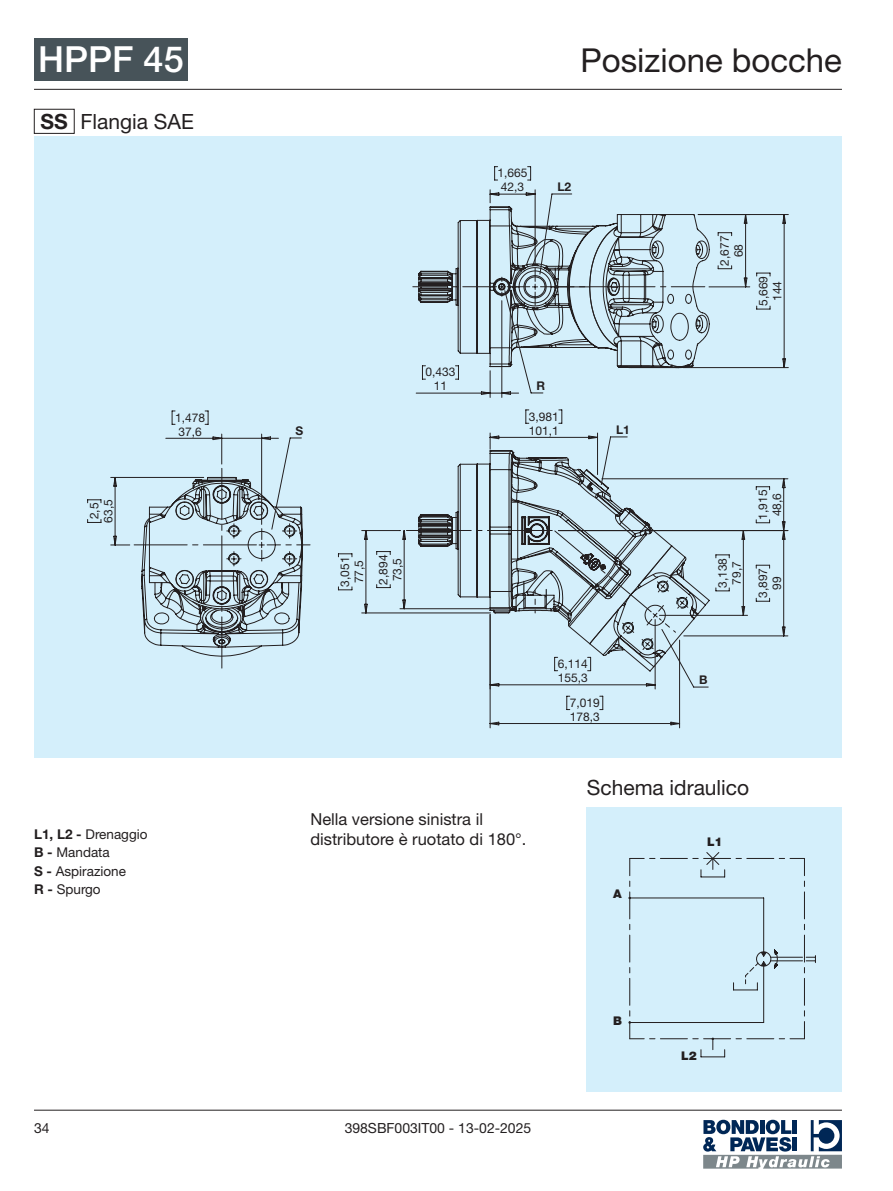
<style>
.page{position:relative;width:893px;height:1191px;background:#fff}
.page>*{position:absolute;margin:0;border:0;box-sizing:border-box;transform-origin:0 0}
.t1{font:500 36px "Helvetica Neue LT Std";color:#fff}
.t2{font:33px "Helvetica Neue LT Std";color:#231f20}
.t3{font:21px "Helvetica Neue LT Std";color:#231f20}
.t4{font:16.5px/19.8px "Helvetica Neue LT Std";color:#231f20}
.t5{font:13.95px "Helvetica Neue LT Std";color:#231f20}
.t6{font:13.5px/18.1px "Helvetica Neue LT Std";color:#231f20}
.t7{font:12px/14px "Helvetica Neue LT Std";color:#231f20}
.t8{font:700 12px "Helvetica Neue LT Std";color:#231f20}
.t9{font:900 12px "Helvetica Neue LT Std";color:#231f20}
.s1{font-weight:700}
</style>
<div class="page">
<hr style="left:34px;top:89px;width:808px;height:1px;background:#231f20">
<hr style="left:34px;top:1109px;width:808px;height:1px;background:#231f20">
<svg style="left:703px;top:1119px;width:139px;height:49px"></svg>
<div style="left:34px;top:38px;width:154px;height:43px;background:#475359"></div>
<div style="left:34px;top:109px;width:41px;height:25px;border:1px solid #231f20"></div>
<div style="left:34px;top:137px;width:808px;height:621px;background:#d4effb"></div>
<svg style="left:490px;top:409px;width:190px;height:319px"></svg>
<svg style="left:338px;top:530px;width:66px;height:84px"></svg>
<svg style="left:457px;top:450px;width:223px;height:28px"></svg>
<svg style="left:404px;top:478px;width:384px;height:211px"></svg>
<svg style="left:413px;top:166px;width:375px;height:232px"></svg>
<svg style="left:87px;top:410px;width:223px;height:258px"></svg>
<div style="left:587px;top:807px;width:255px;height:284px;background:#d4effb"></div>
<svg style="left:629px;top:852px;width:187px;height:205px"></svg>
<h1 class="t1" style="left:38px;top:38px;width:147px">HPPF 45</h1>
<h2 class="t2" style="left:580px;top:41px;width:263px">Posizione bocche</h2>
<h3 class="t3" style="left:41px;top:109px;width:155px"><span class="s1">SS</span> Flangia SAE</h3>
<p class="t7" style="left:87px;top:523px;width:25px;rotate:-90deg">2,5<br>63,5</p>
<p class="t7" style="left:175px;top:410px;width:31px">1,478<br>37,6</p>
<p class="t6" style="left:34px;top:825px;width:115px"><span class="s1">L1, L2 -</span> Drenaggio<br><span class="s1">B -</span> Mandata<br><span class="s1">S -</span> Aspirazione<br><span class="s1">R -</span> Spurgo</p>
<p class="t7" style="left:498px;top:166px;width:31px">1,665<br>42,3</p>
<p class="t8" style="left:557px;top:179px;width:15px">L2</p>
<p class="t7" style="left:718px;top:265px;width:31px;text-align:center;rotate:-90deg">2,677<br>68</p>
<p class="t7" style="left:756px;top:306px;width:31px;text-align:center;rotate:-90deg">5,669<br>144</p>
<p class="t8" style="left:296px;top:423px;width:9px">S</p>
<p class="t7" style="left:426px;top:365px;width:31px;text-align:center">0,433<br>11</p>
<p class="t8" style="left:536px;top:378px;width:10px">R</p>
<p class="t7" style="left:529px;top:409px;width:31px">3,981<br>101,1</p>
<p class="t8" style="left:616px;top:422px;width:15px">L1</p>
<p class="t7" style="left:338px;top:586px;width:31px;rotate:-90deg">3,051<br>77,5</p>
<p class="t7" style="left:376px;top:584px;width:31px;rotate:-90deg">2,894<br>73,5</p>
<p class="t7" style="left:729px;top:584px;width:25px;rotate:-90deg">79,7</p>
<p class="t7" style="left:715px;top:588px;width:31px;rotate:-90deg">3,138</p>
<p class="t7" style="left:756px;top:519px;width:31px;rotate:-90deg">1,915<br>48,6</p>
<p class="t7" style="left:756px;top:598px;width:31px;text-align:center;rotate:-90deg">3,897<br>99</p>
<h3 class="t4" style="left:310px;top:809px;width:217px">Nella versione sinistra il distributore è ruotato di 180°.</h3>
<p class="t7" style="left:558px;top:656px;width:31px">6,114<br>155,3</p>
<p class="t7" style="left:570px;top:695px;width:31px">7,019<br>178,3</p>
<p class="t8" style="left:699px;top:672px;width:10px">B</p>
<h3 class="t3" style="left:587px;top:775px;width:164px">Schema idraulico</h3>
<p class="t9" style="left:613px;top:886px;width:10px">A</p>
<p class="t9" style="left:707px;top:834px;width:17px">L1</p>
<p class="t5" style="left:34px;top:1119px;width:17px">34</p>
<p class="t5" style="left:345px;top:1119px;width:188px">398SBF003IT00 - 13-02-2025</p>
<p class="t9" style="left:613px;top:1013px;width:10px">B</p>
<p class="t9" style="left:681px;top:1048px;width:17px">L2</p>
</div>
